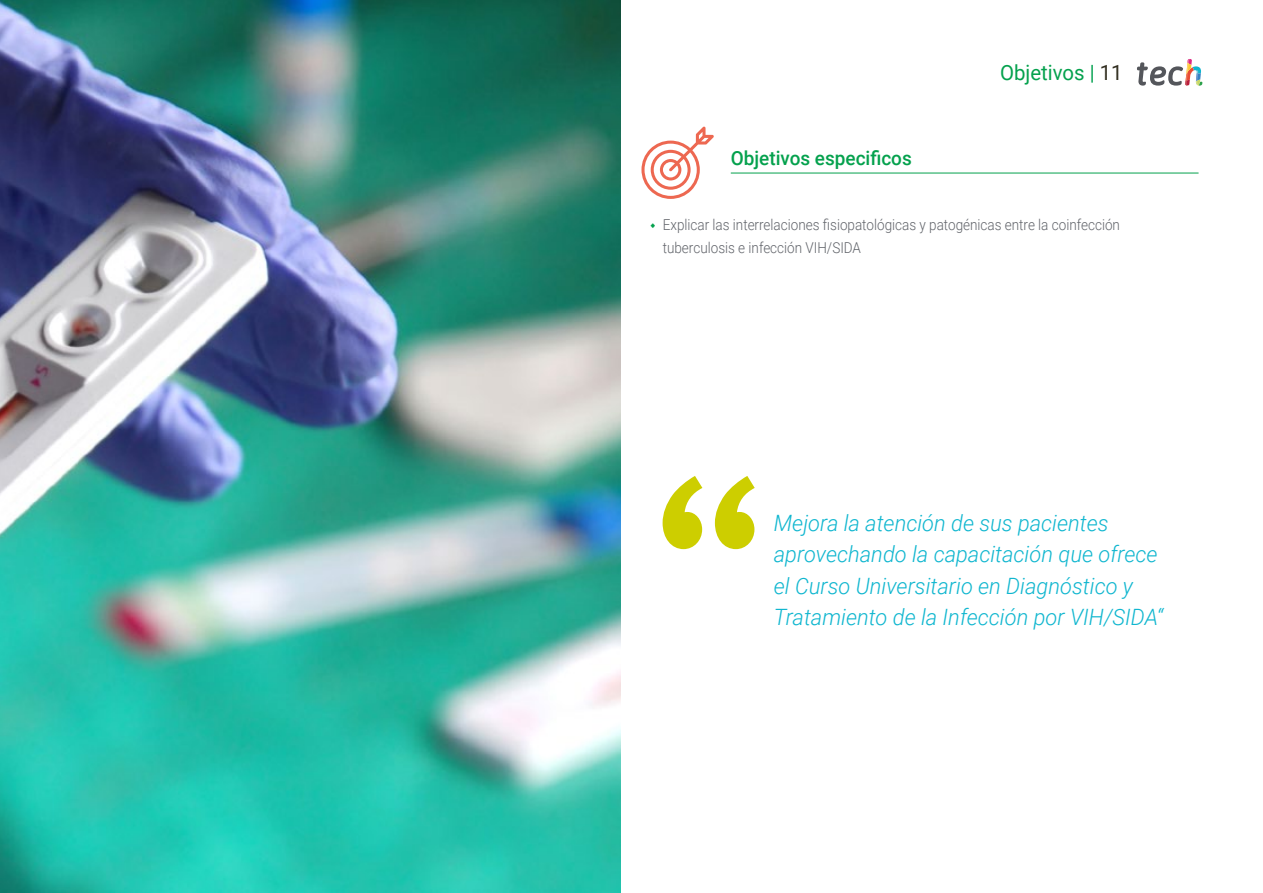
<style>
.page{position:relative;width:1263px;height:893px;background:#fff}
.page>*{position:absolute;margin:0;border:0;box-sizing:border-box;transform-origin:0 0}
.t1{font:italic 300 22.5px/31.5px "Roboto";color:#0fb6cf}
.t2{font:21px "Roboto";color:#04a14d}
.t3{font:500 19.5px "Roboto";color:#04a14d}
.t4{font:300 15px/22.5px "Roboto";color:#61646a;scale:.9 1}
.s1{color:#00a04e}
.s2{color:#312e20}
</style>
<div class="page">
<hr style="left:731px;top:173px;width:467px;height:1px;background:#04a14d">
<svg style="left:641px;top:127px;width:73px;height:72px"></svg>
<img style="left:0;top:0;width:621px;height:893px">
<svg style="left:1137px;top:59px;width:65px;height:27px"></svg>
<svg style="left:663px;top:476px;width:92px;height:73px"></svg>
<p class="t3" style="left:731px;top:144px;width:183px">Objetivos especificos</p>
<p class="t2" style="left:1000px;top:57px;width:124px">Objetivos <span class="s1">|</span> <span class="s2">11</span></p>
<p class="t4" style="left:663px;top:213px;width:509px">Explicar las interrelaciones fisiopatológicas y patogénicas entre la coinfección tuberculosis e infección VIH/SIDA</p>
<p class="t1" style="left:774px;top:506px;width:391px">Mejora la atención de sus pacientes aprovechando la capacitación que ofrece el Curso Universitario en Diagnóstico y Tratamiento de la Infección por VIH/SIDA“</p>
</div>
